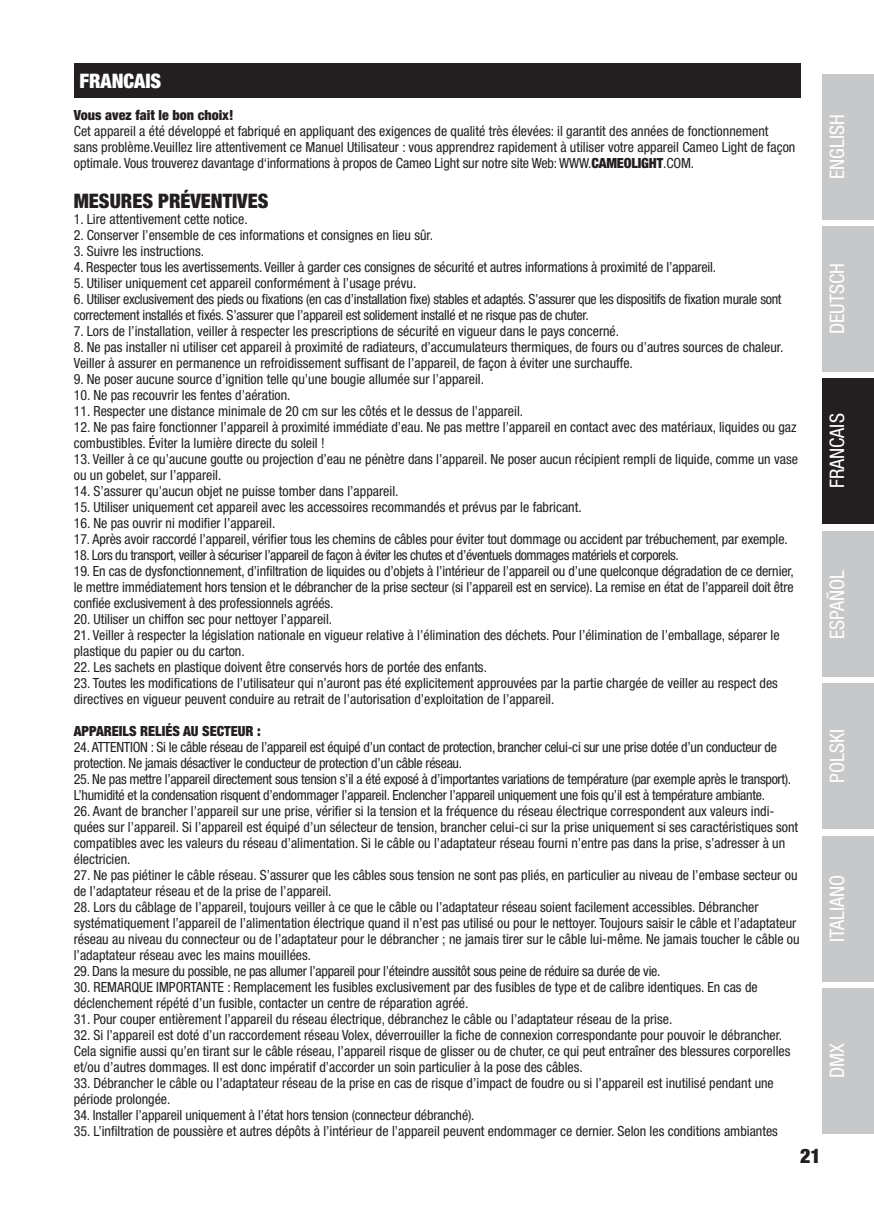
<style>
.page{position:relative;width:874px;height:1225px;background:#fff}
.page>*{position:absolute;margin:0;border:0;box-sizing:border-box;transform-origin:0 0}
.t1{font:condensed 20px "Helvetica Neue LT Std";color:#fff}
.t2{font:900 condensed 20px "Helvetica Neue LT Pro";color:#231f20}
.t3{font:900 condensed 20px "Helvetica Neue LT Pro";color:#fff}
.t4{font:900 condensed 20px "Helvetica Neue LT Std";color:#231f20}
.t5{font:condensed 14px/16px "Helvetica Neue LT Pro";color:#231f20}
.t6{font:condensed 14px/16px "Helvetica Neue LT Pro";letter-spacing:-.02em;color:#231f20}
.t7{font:condensed 14px "Helvetica Neue LT Pro";letter-spacing:-.03em;color:#231f20}
.t8{font:900 condensed 14px "Helvetica Neue LT Pro";color:#231f20}
.s1{font-weight:900}
</style>
<div class="page">
<div style="left:821px;top:988px;width:52px;height:146px;background:#c7c8ca"></div>
<div style="left:821px;top:74px;width:52px;height:145px;background:#c7c8ca"></div>
<div style="left:821px;top:226px;width:52px;height:145px;background:#c7c8ca"></div>
<div style="left:821px;top:378px;width:52px;height:146px;background:#231f20"></div>
<div style="left:821px;top:531px;width:52px;height:146px;background:#c7c8ca"></div>
<div style="left:821px;top:683px;width:52px;height:146px;background:#c7c8ca"></div>
<div style="left:821px;top:836px;width:52px;height:145px;background:#c7c8ca"></div>
<div style="left:74px;top:63px;width:725px;height:35px;background:#231f20"></div>
<h1 class="t3" style="left:79px;top:69px;width:83px">FRANCAIS</h1>
<p class="t8" style="left:74px;top:107px;width:161px">Vous avez fait le bon choix!</p>
<p class="t5" style="left:74px;top:123px;width:722px">Cet appareil a été développé et fabriqué en appliquant des exigences de qualité très élevées: il garantit des années de fonctionnement sans problème.Veuillez lire attentivement ce Manuel Utilisateur : vous apprendrez rapidement à utiliser votre appareil Cameo Light de façon optimale. Vous trouverez davantage d‘informations à propos de Cameo Light sur notre site Web: WWW.<span class="s1">CAMEOLIGHT</span>.COM.</p>
<h1 class="t2" style="left:74px;top:189px;width:196px">MESURES PRÉVENTIVES</h1>
<p class="t5" style="left:74px;top:211px;width:175px">1. Lire attentivement cette notice.</p>
<p class="t5" style="left:74px;top:227px;width:360px">2. Conserver l’ensemble de ces informations et consignes en lieu sûr.</p>
<p class="t5" style="left:74px;top:243px;width:132px">3. Suivre les instructions.</p>
<p class="t5" style="left:74px;top:259px;width:643px">4. Respecter tous les avertissements. Veiller à garder ces consignes de sécurité et autres informations à proximité de l’appareil.</p>
<p class="t5" style="left:74px;top:275px;width:344px">5. Utiliser uniquement cet appareil conformément à l’usage prévu.</p>
<p class="t6" style="left:74px;top:291px;width:709px">6. Utiliser exclusivement des pieds ou fixations (en cas d’installation fixe) stables et adaptés. S’assurer que les dispositifs de fixation murale sont correctement installés et fixés. S’assurer que l’appareil est solidement installé et ne risque pas de chuter.</p>
<p class="t5" style="left:74px;top:323px;width:546px">7. Lors de l’installation, veiller à respecter les prescriptions de sécurité en vigueur dans le pays concerné.</p>
<p class="t5" style="left:74px;top:339px;width:710px">8. Ne pas installer ni utiliser cet appareil à proximité de radiateurs, d’accumulateurs thermiques, de fours ou d’autres sources de chaleur.<br>Veiller à assurer en permanence un refroidissement suffisant de l’appareil, de façon à éviter une surchauffe.</p>
<p class="t5" style="left:74px;top:371px;width:411px">9. Ne poser aucune source d’ignition telle qu’une bougie allumée sur l’appareil.</p>
<p class="t5" style="left:74px;top:387px;width:218px">10. Ne pas recouvrir les fentes d’aération.</p>
<p class="t5" style="left:74px;top:403px;width:451px">11. Respecter une distance minimale de 20 cm sur les côtés et le dessus de l’appareil.</p>
<p class="t5" style="left:74px;top:419px;width:724px">12. Ne pas faire fonctionner l’appareil à proximité immédiate d’eau. Ne pas mettre l’appareil en contact avec des matériaux, liquides ou gaz combustibles. Éviter la lumière directe du soleil !</p>
<p class="t5" style="left:74px;top:451px;width:725px">13. Veiller à ce qu’aucune goutte ou projection d’eau ne pénètre dans l’appareil. Ne poser aucun récipient rempli de liquide, comme un vase ou un gobelet, sur l’appareil.</p>
<p class="t5" style="left:74px;top:483px;width:326px">14. S’assurer qu’aucun objet ne puisse tomber dans l’appareil.</p>
<p class="t5" style="left:74px;top:499px;width:509px">15. Utiliser uniquement cet appareil avec les accessoires recommandés et prévus par le fabricant.</p>
<p class="t5" style="left:74px;top:515px;width:203px">16. Ne pas ouvrir ni modifier l’appareil.</p>
<p class="t5" style="left:74px;top:531px;width:715px">17. Après avoir raccordé l’appareil, vérifier tous les chemins de câbles pour éviter tout dommage ou accident par trébuchement, par exemple.</p>
<p class="t7" style="left:74px;top:547px;width:606px">18. Lors du transport, veiller à sécuriser l’appareil de façon à éviter les chutes et d’éventuels dommages matériels et corporels.</p>
<p class="t5" style="left:74px;top:563px;width:721px;text-align:justify">19. En cas de dysfonctionnement, d’infiltration de liquides ou d’objets à l’intérieur de l’appareil ou d’une quelconque dégradation de ce dernier, le mettre immédiatement hors tension et le débrancher de la prise secteur (si l’appareil est en service). La remise en état de l’appareil doit être confiée exclusivement à des professionnels agréés.</p>
<p class="t5" style="left:74px;top:611px;width:260px">20. Utiliser un chiffon sec pour nettoyer l’appareil.</p>
<p class="t5" style="left:74px;top:627px;width:707px">21. Veiller à respecter la législation nationale en vigueur relative à l’élimination des déchets. Pour l’élimination de l’emballage, séparer le plastique du papier ou du carton.</p>
<p class="t5" style="left:74px;top:659px;width:414px">22. Les sachets en plastique doivent être conservés hors de portée des enfants.</p>
<p class="t5" style="left:74px;top:675px;width:705px">23. Toutes les modifications de l’utilisateur qui n’auront pas été explicitement approuvées par la partie chargée de veiller au respect des directives en vigueur peuvent conduire au retrait de l’autorisation d’exploitation de l’appareil.</p>
<p class="t8" style="left:74px;top:723px;width:188px">APPAREILS RELIÉS AU SECTEUR :</p>
<p class="t6" style="left:74px;top:739px;width:704px">24. ATTENTION : Si le câble réseau de l’appareil est équipé d’un contact de protection, brancher celui-ci sur une prise dotée d’un conducteur de protection. Ne jamais désactiver le conducteur de protection d’un câble réseau.</p>
<p class="t6" style="left:74px;top:771px;width:718px">25. Ne pas mettre l’appareil directement sous tension s’il a été exposé à d’importantes variations de température (par exemple après le transport).<br>L’humidité et la condensation risquent d’endommager l’appareil. Enclencher l’appareil uniquement une fois qu’il est à température ambiante.</p>
<p class="t5" style="left:74px;top:803px;width:725px">26. Avant de brancher l’appareil sur une prise, vérifier si la tension et la fréquence du réseau électrique correspondent aux valeurs indi&shy;quées sur l’appareil. Si l’appareil est équipé d’un sélecteur de tension, brancher celui-ci sur la prise uniquement si ses caractéristiques sont compatibles avec les valeurs du réseau d’alimentation. Si le câble ou l’adaptateur réseau fourni n’entre pas dans la prise, s’adresser à un électricien.</p>
<p class="t5" style="left:74px;top:867px;width:724px">27. Ne pas piétiner le câble réseau. S’assurer que les câbles sous tension ne sont pas pliés, en particulier au niveau de l’embase secteur ou de l’adaptateur réseau et de la prise de l’appareil.</p>
<p class="t5" style="left:74px;top:899px;width:727px">28. Lors du câblage de l’appareil, toujours veiller à ce que le câble ou l’adaptateur réseau soient facilement accessibles. Débrancher systématiquement l’appareil de l’alimentation électrique quand il n’est pas utilisé ou pour le nettoyer. Toujours saisir le câble et l’adaptateur réseau au niveau du connecteur ou de l’adaptateur pour le débrancher ; ne jamais tirer sur le câble lui-même. Ne jamais toucher le câble ou l’adaptateur réseau avec les mains mouillées.</p>
<p class="t6" style="left:74px;top:963px;width:588px">29. Dans la mesure du possible, ne pas allumer l’appareil pour l’éteindre aussitôt sous peine de réduire sa durée de vie.</p>
<p class="t5" style="left:74px;top:979px;width:685px">30. REMARQUE IMPORTANTE : Remplacement les fusibles exclusivement par des fusibles de type et de calibre identiques. En cas de déclenchement répété d’un fusible, contacter un centre de réparation agréé.</p>
<p class="t5" style="left:74px;top:1011px;width:600px">31. Pour couper entièrement l’appareil du réseau électrique, débranchez le câble ou l’adaptateur réseau de la prise.</p>
<p class="t5" style="left:74px;top:1027px;width:717px">32. Si l’appareil est doté d’un raccordement réseau Volex, déverrouiller la fiche de connexion correspondante pour pouvoir le débrancher.<br>Cela signifie aussi qu’en tirant sur le câble réseau, l’appareil risque de glisser ou de chuter, ce qui peut entraîner des blessures corporelles et/ou d’autres dommages. Il est donc impératif d’accorder un soin particulier à la pose des câbles.</p>
<p class="t5" style="left:74px;top:1075px;width:701px">33. Débrancher le câble ou l’adaptateur réseau de la prise en cas de risque d’impact de foudre ou si l’appareil est inutilisé pendant une période prolongée.</p>
<p class="t5" style="left:74px;top:1107px;width:402px">34. Installer l’appareil uniquement à l’état hors tension (connecteur débranché).</p>
<p class="t5" style="left:74px;top:1123px;width:705px">35. L’infiltration de poussière et autres dépôts à l’intérieur de l’appareil peuvent endommager ce dernier. Selon les conditions ambiantes</p>
<h1 class="t4" style="left:799px;top:1143px;width:22px">21</h1>
<h1 class="t1" style="left:824px;top:179px;width:66px;rotate:-90deg">ENGLISH</h1>
<h1 class="t1" style="left:824px;top:334px;width:73px;rotate:-90deg">DEUTSCH</h1>
<h1 class="t1" style="left:824px;top:488px;width:76px;rotate:-90deg">FRANCAIS</h1>
<h1 class="t1" style="left:825px;top:639px;width:71px;rotate:-90deg">ESPAÑOL</h1>
<h1 class="t1" style="left:825px;top:783px;width:55px;rotate:-90deg">POLSKI</h1>
<h1 class="t1" style="left:825px;top:942px;width:69px;rotate:-90deg">ITALIANO</h1>
<h1 class="t1" style="left:825px;top:1078px;width:36px;rotate:-90deg">DMX</h1>
</div>
